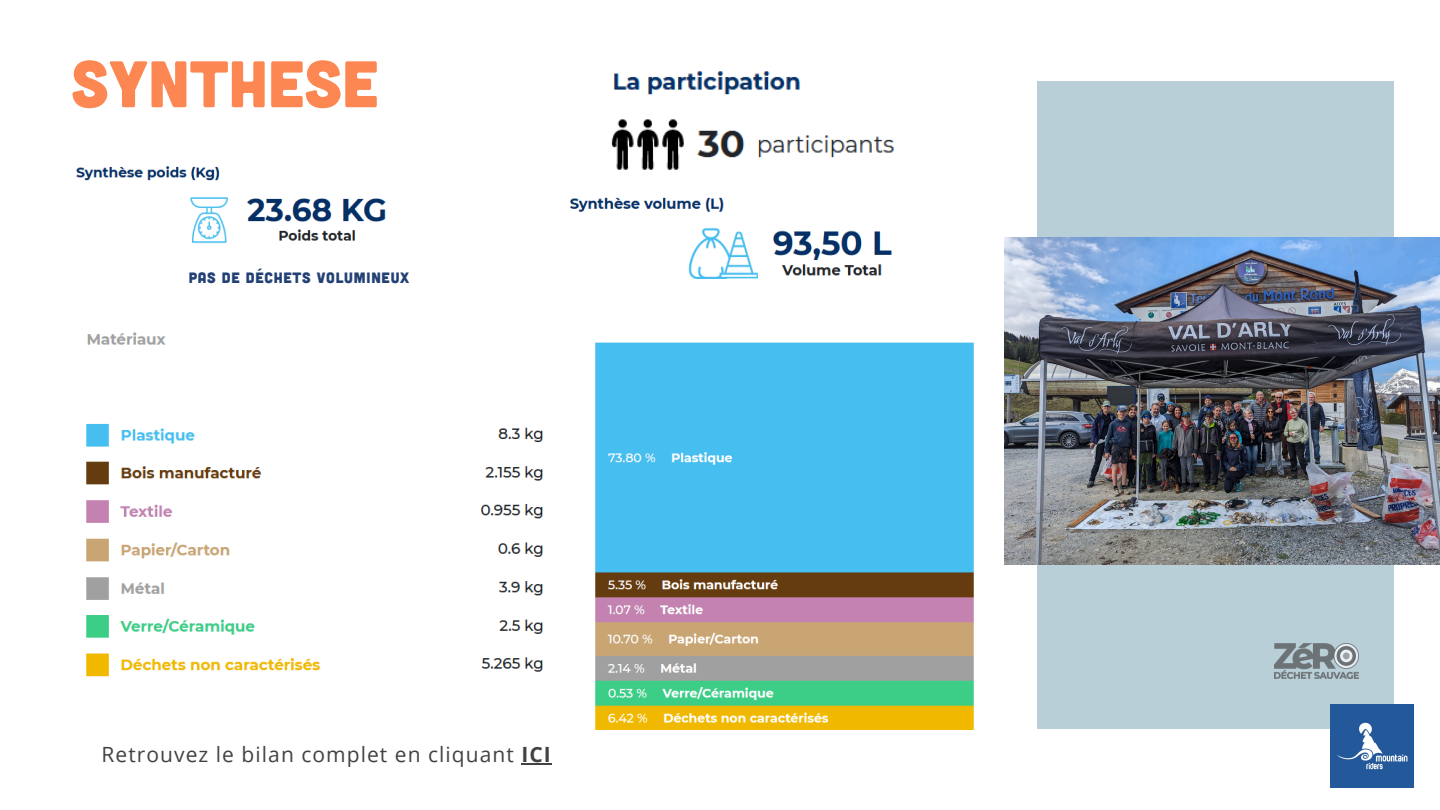
<style>
.page{position:relative;width:1440px;height:810px;background:#fff}
.page>*{position:absolute;margin:0;border:0;box-sizing:border-box;transform-origin:0 0}
.t1{font:65.6px "Cubano";color:#fd8752}
.t2{font:21px "Open Sans";letter-spacing:.05em;color:#424242}
.t3{font:15px "Cubano";letter-spacing:.05em;color:#234174}
.s1{font-weight:700}
</style>
<div class="page">
<div style="left:1037px;top:81px;width:356px;height:648px;background:#b9cfd8"></div>
<img style="left:1330px;top:704px;width:84px;height:83px">
<img style="left:611px;top:71px;width:284px;height:99px">
<img style="left:76px;top:166px;width:310px;height:78px">
<img style="left:569px;top:197px;width:323px;height:81px">
<img style="left:86px;top:332px;width:456px;height:345px">
<img style="left:595px;top:343px;width:379px;height:386px">
<img style="left:1275px;top:644px;width:84px;height:34px">
<img style="left:1005px;top:237px;width:435px;height:328px">
<hr style="left:521px;top:764px;width:31px;height:1px;background:#424242">
<p class="t1" style="left:71px;top:42px;width:309px">SYNTHESE</p>
<p class="t3" style="left:189px;top:268px;width:222px">PAS DE DÉCHETS VOLUMINEUX</p>
<h2 class="t2" style="left:102px;top:740px;width:451px">Retrouvez le bilan complet en cliquant <span class="s1">ICI</span></h2>
</div>
